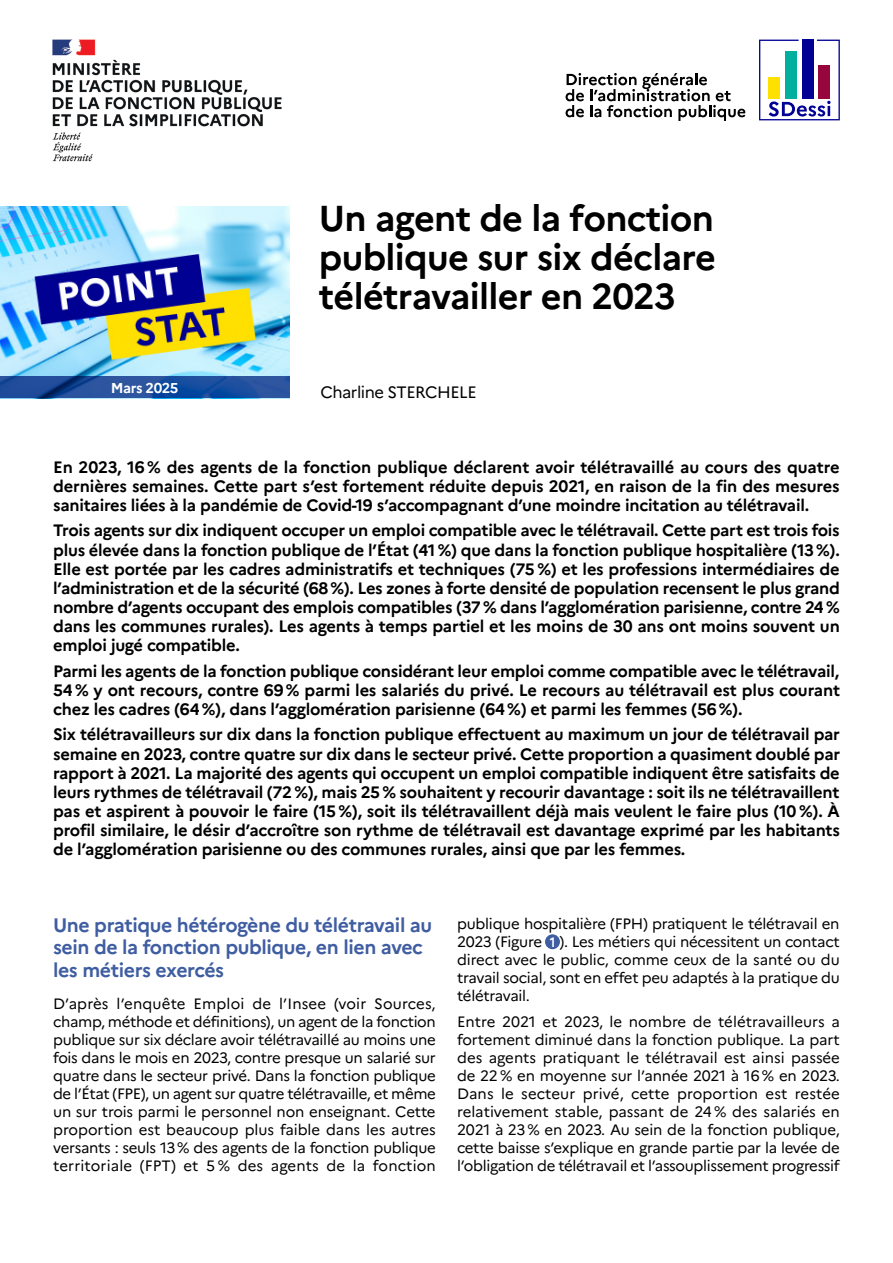
<style>
.page{position:relative;width:893px;height:1263px;background:#fff}
.page>*{position:absolute;margin:0;border:0;box-sizing:border-box;transform-origin:0 0}
.titre_document{font:700 36px/39px "Marianne";letter-spacing:-.02em;color:#000;text-align:justify}
.SOUS-TITRE{font:700 19.5px/22.5px "Marianne";letter-spacing:-.02em;color:#3f5da1}
.CHAPO{font:700 16.5px/19px "Marianne";letter-spacing:-.015em;color:#000;text-align:justify}
.Auteur{font:16.5px "Marianne";letter-spacing:-.03em;color:#000}
.TEXTE{font:15px/18px "Marianne";letter-spacing:-.02em;color:#000;text-align:justify}
.texte_courant{font:700 14.25px "Marianne";letter-spacing:-.03em;color:#fff}
.TEXTE-2{font:700 13.5px "Marianne";color:#fff;scale:.9 1}
</style>
<div class="page">
<img style="left:52px;top:39px;width:230px;height:123px">
<svg style="left:566px;top:73px;width:179px;height:48px"></svg>
<svg style="left:759px;top:40px;width:81px;height:80px"></svg>
<img style="left:0;top:207px;width:289px;height:170px">
<div style="left:545px;top:934px;width:15px;height:15px;background:#3f5da1;border-radius:50%"></div>
<svg style="left:0;top:377px;width:289px;height:21px;background:#1d4c9a"></svg>
<p class="texte_courant" style="left:111px;top:379px;width:69px">Mars 2025</p>
<p class="titre_document" style="left:319px;top:199px;width:399px">Un agent de la fonction publique sur six déclare télétravailler en 2023</p>
<p class="Auteur" style="left:320px;top:382px;width:158px">Charline STERCHELE</p>
<p class="CHAPO" style="left:53px;top:457px;width:788px">En 2023, 16 % des agents de la fonction publique déclarent avoir télétravaillé au cours des quatre dernières semaines. Cette part s’est fortement réduite depuis 2021, en raison de la fin des mesures sanitaires liées à la pandémie de Covid-19 s’accompagnant d’une moindre incitation au télétravail.</p>
<p class="CHAPO" style="left:53px;top:521px;width:788px">Trois agents sur dix indiquent occuper un emploi compatible avec le télétravail. Cette part est trois fois plus élevée dans la fonction publique de l’État (41%) que dans la fonction publique hospitalière (13%).<br>Elle est portée par les cadres administratifs et techniques (75 %) et les professions intermédiaires de l’administration et de la sécurité (68%). Les zones à forte densité de population recensent le plus grand nombre d’agents occupant des emplois compatibles (37 % dans l’agglomération parisienne, contre 24 % dans les communes rurales). Les agents à temps partiel et les moins de 30 ans ont moins souvent un emploi jugé compatible.</p>
<p class="CHAPO" style="left:53px;top:661px;width:788px">Parmi les agents de la fonction publique considérant leur emploi comme compatible avec le télétravail, 54 % y ont recours, contre 69 % parmi les salariés du privé. Le recours au télétravail est plus courant chez les cadres (64%), dans l’agglomération parisienne (64%) et parmi les femmes (56%).</p>
<p class="CHAPO" style="left:53px;top:725px;width:788px">Six télétravailleurs sur dix dans la fonction publique effectuent au maximum un jour de télétravail par semaine en 2023, contre quatre sur dix dans le secteur privé. Cette proportion a quasiment doublé par rapport à 2021. La majorité des agents qui occupent un emploi compatible indiquent être satisfaits de leurs rythmes de télétravail (72 %), mais 25 % souhaitent y recourir davantage : soit ils ne télétravaillent pas et aspirent à pouvoir le faire (15 %), soit ils télétravaillent déjà mais veulent le faire plus (10 %). À profil similaire, le désir d’accroître son rythme de télétravail est davantage exprimé par les habitants de l’agglomération parisienne ou des communes rurales, ainsi que par les femmes.</p>
<p class="SOUS-TITRE" style="left:53px;top:914px;width:381px">Une pratique hétérogène du télétravail au sein de la fonction publique, en lien avec les métiers exercés</p>
<p class="TEXTE" style="left:53px;top:995px;width:384px">D’après l’enquête Emploi de l’Insee (voir Sources, champ, méthode et définitions), un agent de la fonction publique sur six déclare avoir télétravaillé au moins une fois dans le mois en 2023, contre presque un salarié sur quatre dans le secteur privé. Dans la fonction publique de l’État (FPE), un agent sur quatre télétravaille, et même un sur trois parmi le personnel non enseignant. Cette proportion est beaucoup plus faible dans les autres versants : seuls 13% des agents de la fonction publique territoriale (FPT) et 5 % des agents de la fonction</p>
<p class="TEXTE" style="left:457px;top:914px;width:384px">publique hospitalière (FPH) pratiquent le télétravail en<br>2023 (Figure</p>
<p class="TEXTE" style="left:457px;top:932px;width:384px;text-indent:102px">). Les métiers qui nécessitent un contact direct avec le public, comme ceux de la santé ou du travail social, sont en effet peu adaptés à la pratique du télétravail.</p>
<p class="TEXTE" style="left:457px;top:1013px;width:384px">Entre 2021 et 2023, le nombre de télétravailleurs a fortement diminué dans la fonction publique. La part des agents pratiquant le télétravail est ainsi passée de 22 % en moyenne sur l’année 2021 à 16 % en 2023.<br>Dans le secteur privé, cette proportion est restée relativement stable, passant de 24 % des salariés en 2021 à 23 % en 2023. Au sein de la fonction publique, cette baisse s’explique en grande partie par la levée de l’obligation de télétravail et l’assouplissement progressif</p>
<p class="TEXTE-2" style="left:550px;top:934px;width:8px">1</p>
</div>
